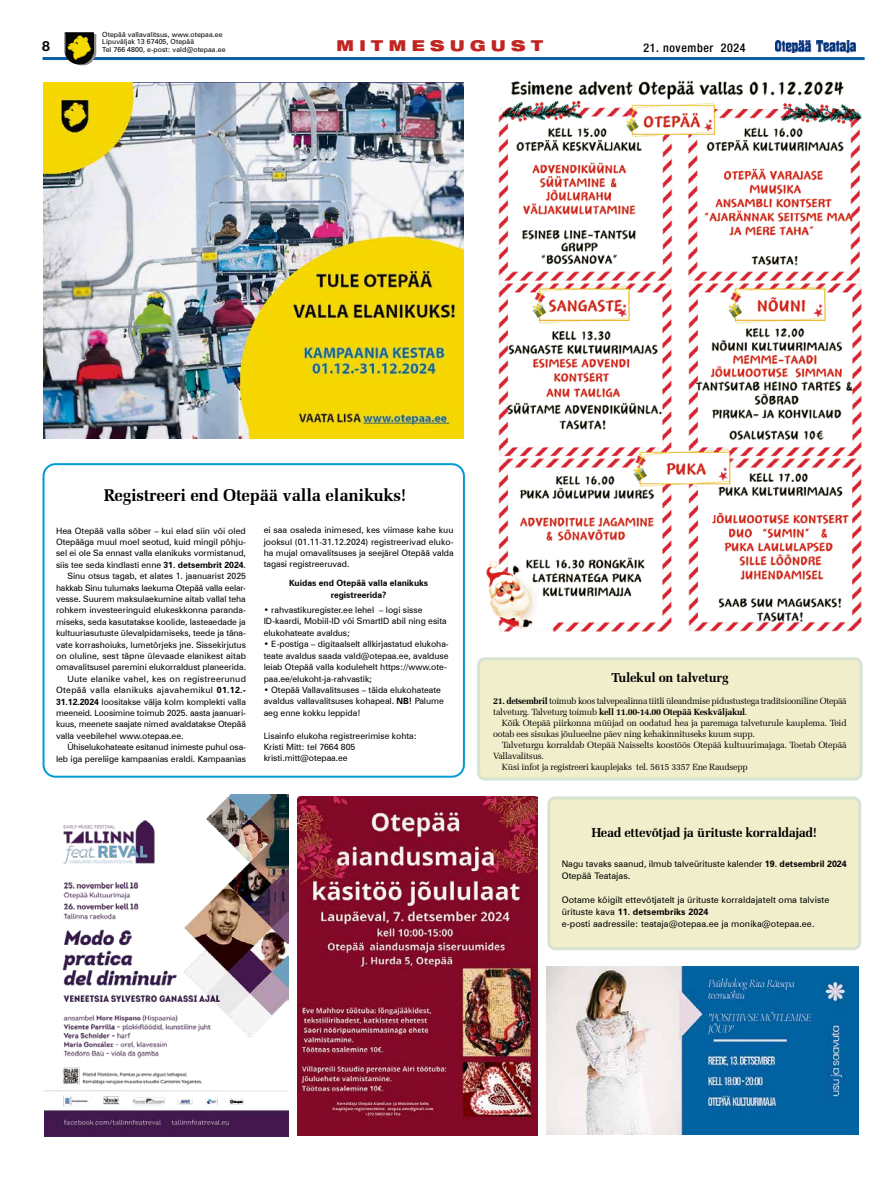
<style>
.page{position:relative;width:893px;height:1191px;background:#fff}
.page>*{position:absolute;margin:0;border:0;box-sizing:border-box;transform-origin:0 0}
.t1{font:700 17px "Zapf Elliptical 711 BT";letter-spacing:-.01em;color:#000}
.t2{font:900 expanded 15px "Helvetica Neue LT Com";color:#c12522}
.t3{font:700 14px "Helvetica Neue LT Std";color:#000}
.t4{font:700 13px "Zapf Elliptical 711 BT";letter-spacing:-.025em;color:#000}
.t5{font:500 condensed 12px "Helvetica Neue LT Com";letter-spacing:.05em;color:#000}
.t6{font:9px/11px "Zapf Elliptical 711 BT";letter-spacing:-.025em;color:#000}
.t7{font:9px/12px "Zurich BT";letter-spacing:.005em;color:#000}
.t8{font:8.7px/11.4px "Zurich BT";letter-spacing:-.005em;color:#000}
.t9{font:700 8.7px/11.4px "Zurich BT";letter-spacing:-.005em;color:#000;text-align:center}
.t10{font:8.7px "Zurich BT";letter-spacing:.03em;color:#000}
.t11{font:8.7px "Zurich BT";letter-spacing:.02em;color:#000}
.t12{font:7px/7.5px "Zurich BT";letter-spacing:.01em;color:#000}
.s1{font-weight:700}
</style>
<div class="page">
<img style="left:775px;top:40px;width:80px;height:12px">
<hr style="left:43px;top:57px;width:822px;height:3px;background:#0761a3">
<svg style="left:65px;top:32px;width:31px;height:34px"></svg>
<div style="left:43px;top:463px;width:422px;height:314px;border:2px solid #009bd5;border-radius:12px"></div>
<img style="left:43px;top:82px;width:421px;height:356px">
<img style="left:44px;top:794px;width:244px;height:342px">
<div style="left:479px;top:658px;width:382px;height:121px;background:#f0eecb;border-radius:6px"></div>
<div style="left:477px;top:657px;width:386px;height:123px;border:3px solid #d8e4d2;border-radius:6px"></div>
<img style="left:547px;top:966px;width:312px;height:169px">
<img style="left:297px;top:796px;width:240px;height:339px">
<div style="left:549px;top:798px;width:311px;height:150px;background:#f0eecb;border-radius:6px"></div>
<div style="left:547px;top:796px;width:314px;height:154px;border:3px solid #d8e4d2;border-radius:6px"></div>
<img style="left:486px;top:80px;width:376px;height:552px">
<p class="t12" style="left:102px;top:30px;width:125px">Otepää vallavalitsus, www.otepaa.ee<br>Lipuväljak 13 67405, Otepää<br>Tel 766 4800, e-post: vald@otepaa.ee</p>
<h2 class="t2" style="left:336px;top:36px;width:208px">M I T M E S U G U S T</h2>
<h3 class="t3" style="left:42px;top:37px;width:9px">8</h3>
<h3 class="t5" style="left:643px;top:40px;width:104px">21. november 2024</h3>
<h1 class="t1" style="left:104px;top:485px;width:304px">Registreeri end Otepää valla elanikuks!</h1>
<p class="t8" style="left:264px;top:524px;width:191px;text-align:justify">ei saa osaleda inimesed, kes viimase kahe kuu jooksul (01.11-31.12.2024) registreerivad eluko&shy;ha mujal omavalitsuses ja seejärel Otepää valda tagasi registreeruvad.</p>
<p class="t9" style="left:289px;top:577px;width:140px">Kuidas end Otepää valla elanikuks registreerida?</p>
<p class="t8" style="left:264px;top:604px;width:185px">• rahvastikuregister.ee lehel – logi sisse<br>ID-kaardi, Mobiil-ID või SmartID abil ning esita elukohateate avaldus;</p>
<p class="t8" style="left:264px;top:638px;width:187px">• E-postiga – digitaalselt allkirjastatud elukoha&shy;teate avaldus saada vald@otepaa.ee, avalduse leiab Otepää valla kodulehelt https://www.ote&shy;paa.ee/elukoht-ja-rahvastik;</p>
<p class="t8" style="left:264px;top:683px;width:182px">• Otepää Vallavalitsuses – täida elukohateate avaldus vallavalitsuses kohapeal. <span class="s1">NB!</span> Palume aeg enne kokku leppida!</p>
<p class="t8" style="left:264px;top:729px;width:155px">Lisainfo elukoha registreerimise kohta:<br>Kristi Mitt: tel 7664 805 kristi.mitt@otepaa.ee</p>
<p class="t8" style="left:56px;top:524px;width:191px">Hea Otepää valla sõber – kui elad siin või oled</p>
<p class="t8" style="left:56px;top:536px;width:191px">Otepääga muul moel seotud, kuid mingil põhju-</p>
<p class="t8" style="left:56px;top:547px;width:191px">sel ei ole Sa ennast valla elanikuks vormistanud,</p>
<p class="t8" style="left:56px;top:558px;width:191px">siis tee seda kindlasti enne <span class="s1">31. detsembrit 2024</span>.</p>
<p class="t8" style="left:67px;top:570px;width:180px">Sinu otsus tagab, et alates 1. jaanuarist 2025</p>
<p class="t8" style="left:56px;top:581px;width:191px">hakkab Sinu tulumaks laekuma Otepää valla eelar-</p>
<p class="t8" style="left:56px;top:593px;width:191px">vesse. Suurem maksulaekumine aitab vallal teha</p>
<p class="t8" style="left:56px;top:604px;width:191px">rohkem investeeringuid elukeskkonna paranda-</p>
<p class="t8" style="left:56px;top:615px;width:191px">miseks, seda kasutatakse koolide, lasteaedade ja</p>
<p class="t8" style="left:56px;top:627px;width:191px">kultuuriasutuste ülevalpidamiseks, teede ja täna-</p>
<p class="t8" style="left:56px;top:638px;width:191px">vate korrashoiuks, lumetõrjeks jne. Sissekirjutus</p>
<p class="t8" style="left:56px;top:650px;width:191px">on oluline, sest täpne ülevaade elanikest aitab</p>
<p class="t8" style="left:56px;top:661px;width:191px">omavalitsusel paremini elukorraldust planeerida.</p>
<p class="t11" style="left:67px;top:672px;width:180px">Uute elanike vahel, kes on registreerunud</p>
<p class="t10" style="left:56px;top:684px;width:191px">Otepää valla elanikuks ajavahemikul <span class="s1">01.12.-</span></p>
<p class="t8" style="left:56px;top:695px;width:191px"><span class="s1">31.12.2024</span> loositakse välja kolm komplekti valla</p>
<p class="t8" style="left:56px;top:707px;width:191px">meeneid. Loosimine toimub 2025. aasta jaanuari-</p>
<p class="t8" style="left:56px;top:718px;width:191px">kuus, meenete saajate nimed avaldatakse Otepää</p>
<p class="t8" style="left:56px;top:729px;width:129px">valla veebilehel www.otepaa.ee.</p>
<p class="t8" style="left:67px;top:741px;width:180px">Ühiselukohateate esitanud inimeste puhul osa-</p>
<p class="t8" style="left:56px;top:752px;width:191px">leb iga pereliige kampaanias eraldi. Kampaanias</p>
<h3 class="t4" style="left:611px;top:669px;width:119px">Tulekul on talveturg</h3>
<p class="t6" style="left:493px;top:695px;width:355px"><span class="s1">21. detsembril</span> toimub koos talvepealinna tiitli üleandmise pidustustega traditsiooniline Otepää talveturg. Talveturg toimub <span class="s1">kell 11.00-14.00 Otepää Keskväljakul</span>.</p>
<p class="t6" style="left:493px;top:717px;width:355px;text-indent:9px">Kõik Otepää piirkonna müüjad on oodatud hea ja paremaga talveturule kauplema. Teid ootab ees sisukas jõulueelne päev ning kehakinnituseks kuum supp.</p>
<p class="t6" style="left:502px;top:739px;width:346px">Talveturgu korraldab Otepää Naisselts koostöös Otepää kultuurimajaga. Toetab Otepää</p>
<p class="t6" style="left:493px;top:750px;width:52px">Vallavalitsus.</p>
<p class="t6" style="left:502px;top:761px;width:248px">Küsi infot ja registreeri kauplejaks tel. 5615 3357 Ene Raudsepp</p>
<h3 class="t4" style="left:591px;top:824px;width:227px">Head ettevõtjad ja ürituste korraldajad!</h3>
<p class="t7" style="left:562px;top:857px;width:287px">Nagu tavaks saanud, ilmub talveürituste kalender <span class="s1">19. detsembril 2024<br></span>Otepää Teatajas.</p>
<p class="t7" style="left:562px;top:893px;width:269px">Ootame kõigilt ettevõtjatelt ja ürituste korraldajatelt oma talviste ürituste kava <span class="s1">11. detsembriks 2024<br></span>e-posti aadressile: teataja@otepaa.ee ja monika@otepaa.ee.</p>
</div>
